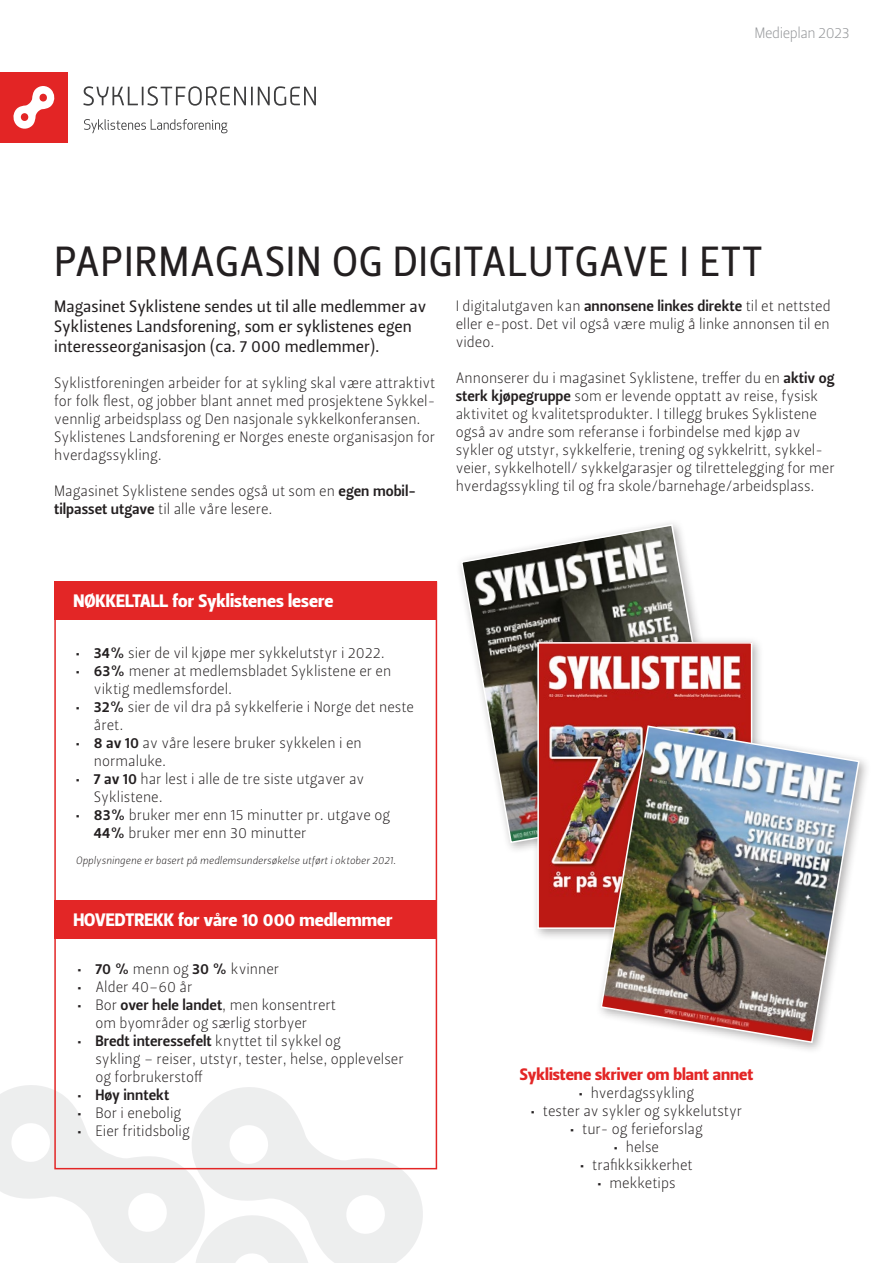
<style>
.page{position:relative;width:893px;height:1263px;background:#fff}
.page>*{position:absolute;margin:0;border:0;box-sizing:border-box;transform-origin:0 0}
.t1{font:42px "Leitura Sans Grot 2";letter-spacing:.015em;color:#231f20}
.t2{font:18px "Leitura Sans Grot 4";color:#fff}
.t3{font:16.5px/19.8px "Leitura Sans Grot 2";color:#231f20}
.t4{font:16.5px "Leitura Sans Grot 4";color:#e32626}
.t5{font:15px/18px "Leitura Sans Grot 1";color:#231f20}
.t6{font:15px "Leitura Sans Grot 1";letter-spacing:-.03em;color:#939598}
.t7{font:15px "Leitura Sans Grot 3";color:#231f20}
.t8{font:10.5px "Leitura Sans Italic 1";color:#231f20}
.s1{font-family:"Leitura Sans Grot 3"}
</style>
<div class="page">
<div style="left:54px;top:581px;width:383px;height:39px;background:#e32626"></div>
<div style="left:54px;top:900px;width:383px;height:38px;background:#e32626"></div>
<svg style="left:0;top:1085px;width:426px;height:178px"></svg>
<div style="left:54px;top:581px;width:383px;height:588px;border:2px solid #e32626"></div>
<svg style="left:460px;top:523px;width:239px;height:321px"></svg>
<div style="left:531px;top:636px;width:233px;height:305px;background:#231f20;opacity:.35"></div>
<img style="left:540px;top:645px;width:209px;height:281px">
<div style="left:537px;top:642px;width:215px;height:287px;border:2px solid #fff"></div>
<div style="left:595px;top:720px;width:276px;height:334px;background:#231f20;opacity:.35"></div>
<img style="left:600px;top:724px;width:260px;height:320px">
<div style="left:0;top:72px;width:68px;height:71px;background:#e32525"></div>
<svg style="left:13px;top:86px;width:42px;height:43px"></svg>
<svg style="left:83px;top:86px;width:233px;height:20px"></svg>
<svg style="left:84px;top:119px;width:143px;height:14px"></svg>
<p class="t6" style="left:755px;top:23px;width:97px">Medieplan 2023</p>
<p class="t1" style="left:54px;top:233px;width:710px">PAPIRMAGASIN OG DIGITALUTGAVE I ETT</p>
<p class="t3" style="left:54px;top:297px;width:374px">Magasinet Syklistene sendes ut til alle medlemmer av<br>Syklistenes Landsforening, som er syklistenes egen interesseorganisasjon (ca. 7 000 medlemmer).</p>
<p class="t5" style="left:54px;top:374px;width:383px;text-align:justify">Syklistforeningen arbeider for at sykling skal være attraktivt for folk flest, og jobber blant annet med prosjektene Sykkel&shy;vennlig arbeidsplass og Den nasjonale sykkelkonferansen.</p>
<p class="t5" style="left:54px;top:428px;width:382px">Syklistenes Landsforening er Norges eneste organisasjon for hverdagssykling.</p>
<p class="t5" style="left:54px;top:482px;width:363px">Magasinet Syklistene sendes også ut som en <span class="s1">egen mobil&shy;tilpasset utgave</span> til alle våre lesere.</p>
<p class="t5" style="left:456px;top:297px;width:376px;text-align:justify">I digitalutgaven kan <span class="s1">annonsene linkes direkte</span> til et nettsted eller e-post. Det vil også være mulig å linke annonsen til en video.</p>
<p class="t5" style="left:456px;top:369px;width:380px">Annonserer du i magasinet Syklistene, treffer du en <span class="s1">aktiv og sterk kjøpegruppe</span> som er levende opptatt av reise, fysisk aktivitet og kvalitetsprodukter. I tillegg brukes Syklistene også av andre som referanse i forbindelse med kjøp av sykler og utstyr, sykkelferie, trening og sykkelritt, sykkel&shy;veier, sykkelhotell/ sykkelgarasjer og tilrettelegging for mer hverdagssykling til og fra skole/barnehage/arbeidsplass.</p>
<p class="t2" style="left:73px;top:588px;width:262px">NØKKELTALL for Syklistenes lesere</p>
<p class="t5" style="left:76px;top:644px;width:310px"><span class="s1">• 34%</span> sier de vil kjøpe mer sykkelutstyr i 2022.</p>
<p class="t5" style="left:94px;top:662px;width:299px;text-indent:-18px"><span class="s1">• 63%</span> mener at medlemsbladet Syklistene er en viktig medlemsfordel.</p>
<p class="t5" style="left:94px;top:698px;width:322px;text-indent:-18px"><span class="s1">• 32%</span> sier de vil dra på sykkelferie i Norge det neste året.</p>
<p class="t5" style="left:94px;top:734px;width:269px;text-indent:-18px"><span class="s1">• 8 av 10</span> av våre lesere bruker sykkelen i en normaluke.</p>
<p class="t5" style="left:94px;top:770px;width:272px;text-indent:-18px"><span class="s1">• 7 av 10</span> har lest i alle de tre siste utgaver av<br>Syklistene.</p>
<p class="t5" style="left:94px;top:806px;width:298px;text-indent:-18px"><span class="s1">• 83%</span> bruker mer enn 15 minutter pr. utgave og<br><span class="s1">44%</span> bruker mer enn 30 minutter</p>
<p class="t8" style="left:76px;top:853px;width:322px">Opplysningene er basert på medlemsundersøkelse utført i oktober 2021.</p>
<p class="t2" style="left:73px;top:907px;width:320px">HOVEDTREKK for våre 10 000 medlemmer</p>
<p class="t5" style="left:77px;top:960px;width:203px"><span class="s1">• 70 %</span> menn og <span class="s1">30 %</span> kvinner</p>
<p class="t5" style="left:77px;top:978px;width:116px">• Alder 40–60 år</p>
<p class="t5" style="left:95px;top:996px;width:242px;text-indent:-18px">• Bor <span class="s1">over hele landet</span>, men konsentrert om byområder og særlig storbyer</p>
<p class="t5" style="left:95px;top:1032px;width:310px;text-indent:-18px"><span class="s1">• Bredt interessefelt</span> knyttet til sykkel og<br>sykling – reiser, utstyr, tester, helse, opplevelser og forbrukerstoff</p>
<p class="t7" style="left:77px;top:1084px;width:93px">• Høy inntekt</p>
<p class="t5" style="left:77px;top:1104px;width:105px">• Bor i enebolig</p>
<p class="t5" style="left:77px;top:1122px;width:114px">• Eier fritidsbolig</p>
<p class="t4" style="left:520px;top:1063px;width:235px">Syklistene skriver om blant annet</p>
<p class="t5" style="left:579px;top:1084px;width:117px">• hverdagssykling</p>
<p class="t5" style="left:531px;top:1102px;width:213px">• tester av sykler og sykkelutstyr</p>
<p class="t5" style="left:570px;top:1120px;width:134px">• tur- og ferieforslag</p>
<p class="t5" style="left:614px;top:1138px;width:47px">• helse</p>
<p class="t5" style="left:580px;top:1156px;width:114px">• trafikksikkerhet</p>
<p class="t5" style="left:597px;top:1174px;width:80px">• mekketips</p>
</div>
